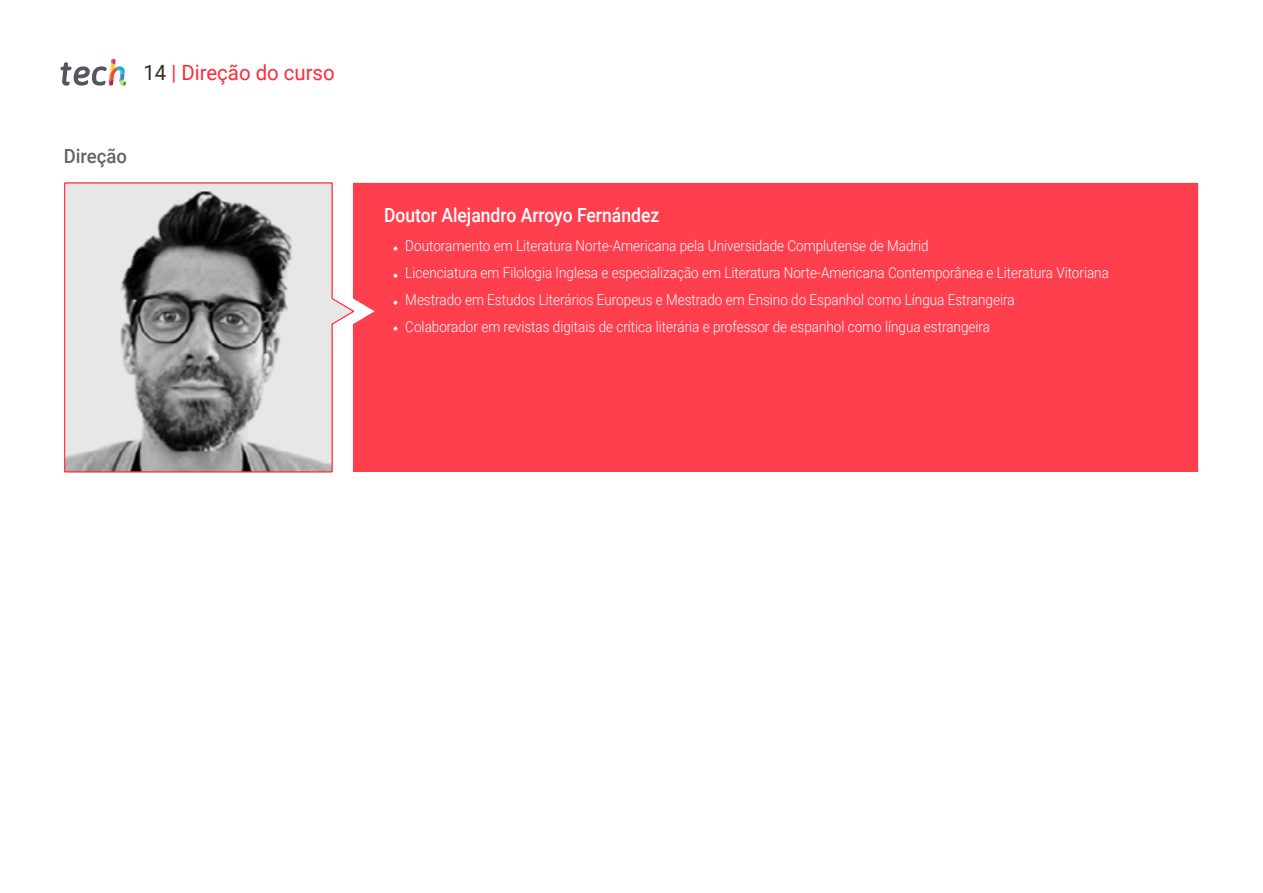
<style>
.page{position:relative;width:1263px;height:893px;background:#fff}
.page>*{position:absolute;margin:0;border:0;box-sizing:border-box;transform-origin:0 0}
.t1{font:21px "Roboto";color:#ff293a}
.t2{font:500 19.5px "Roboto";color:#fff;scale:.9 1}
.t3{font:500 19.5px "Roboto";color:#61646a;scale:.95 1}
.t4{font:300 15px/26.7px "Roboto";color:#fff;scale:.9 1}
.s1{color:#312e20}
</style>
<div class="page">
<div style="left:354px;top:183px;width:844px;height:289px;background:#ff3e4e"></div>
<svg style="left:64px;top:183px;width:290px;height:289px;background:#b0a9a9"></svg>
<svg style="left:61px;top:59px;width:65px;height:27px"></svg>
<svg style="left:393px;top:246px;width:5px;height:5px"></svg>
<svg style="left:393px;top:273px;width:5px;height:5px"></svg>
<svg style="left:393px;top:300px;width:5px;height:5px"></svg>
<svg style="left:393px;top:326px;width:5px;height:5px"></svg>
<h1 class="t1" style="left:144px;top:57px;width:193px"><span class="s1">14</span> | Direção do curso</h1>
<h2 class="t3" style="left:64px;top:143px;width:68px">Direção</h2>
<h2 class="t2" style="left:384px;top:201px;width:307px">Doutor Alejandro Arroyo Fernández</h2>
<p class="t4" style="left:405px;top:232px;width:783px">Doutoramento em Literatura Norte-Americana pela Universidade Complutense de Madrid<br>Licenciatura em Filologia Inglesa e especialização em Literatura Norte-Americana Contemporânea e Literatura Vitoriana Mestrado em Estudos Literários Europeus e Mestrado em Ensino do Espanhol como Língua Estrangeira<br>Colaborador em revistas digitais de crítica literária e professor de espanhol como língua estrangeira</p>
</div>
